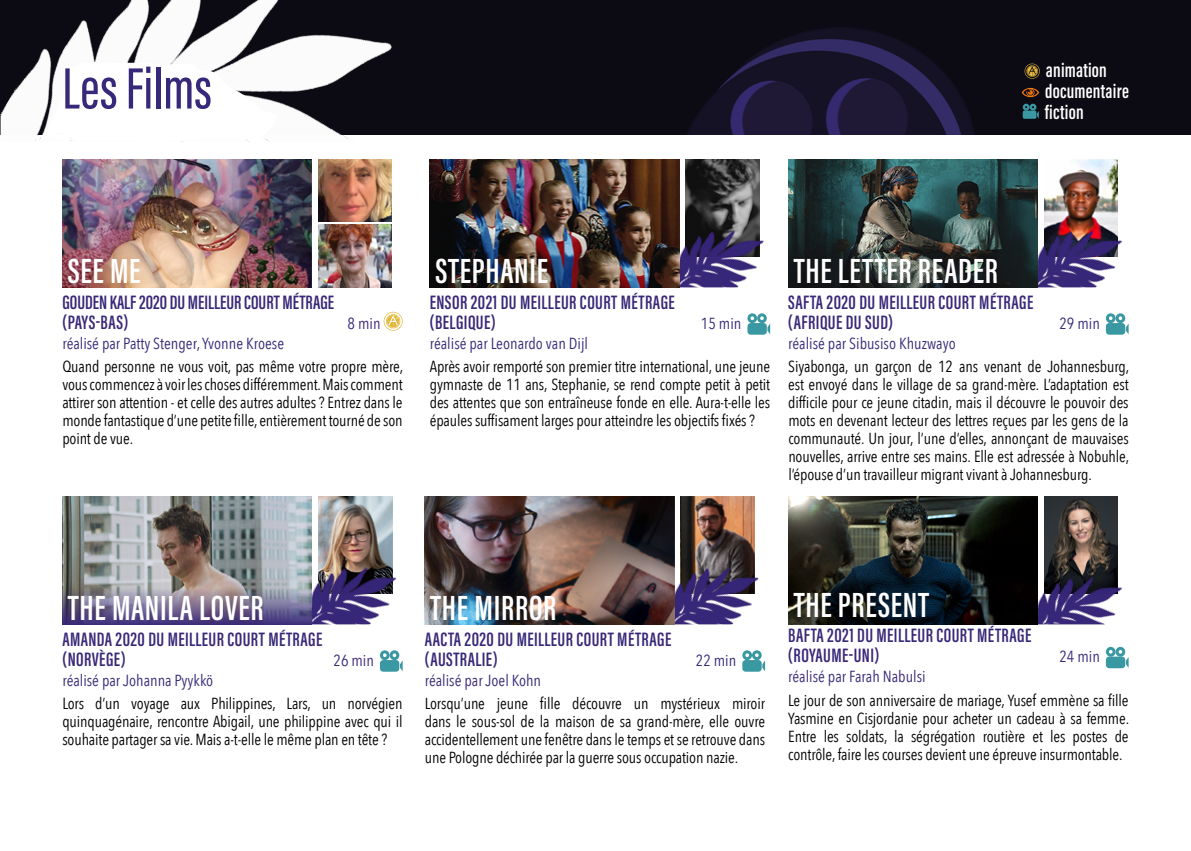
<style>
.page{position:relative;width:1191px;height:851px;background:#fff}
.page>*{position:absolute;margin:0;border:0;box-sizing:border-box;transform-origin:0 0}
.t1{font:500 60px "Acumin Pro Extra Cond";color:#382879}
.t2{font:600 36px "Acumin Pro Extra Cond";letter-spacing:.02em;color:#fff}
.t3{font:600 20.4px/20.8px "Acumin Pro Extra Cond";letter-spacing:.01em;color:#fff}
.t4{font:600 20px/20px "Acumin Pro Extra Cond";letter-spacing:.02em;color:#382878}
.t5{font:600 20px/20px "Acumin Pro Extra Cond";color:#382878}
.t6{font:16px/18px "Avenir Next Condensed";letter-spacing:-.01em;color:#000;text-align:justify}
.t7{font:16px "Avenir Next Condensed";color:#382878}
</style>
<div class="page">
<img style="left:62px;top:159px;width:250px;height:128px">
<svg style="left:384px;top:312px;width:19px;height:18px"></svg>
<img style="left:318px;top:159px;width:73px;height:63px">
<img style="left:318px;top:225px;width:73px;height:62px">
<img style="left:686px;top:159px;width:73px;height:66px">
<img style="left:679px;top:225px;width:85px;height:62px">
<img style="left:430px;top:159px;width:249px;height:128px">
<div style="left:747px;top:323px;width:20px;height:11px;background:#3998a1;border-radius:3px"></div>
<div style="left:747px;top:313px;width:10px;height:10px;border:3px solid #3998a1;border-radius:50%"></div>
<div style="left:757px;top:313px;width:10px;height:10px;border:3px solid #3998a1;border-radius:50%"></div>
<svg style="left:767px;top:324px;width:3px;height:10px"></svg>
<img style="left:1044px;top:159px;width:74px;height:66px">
<img style="left:1037px;top:225px;width:85px;height:62px">
<img style="left:788px;top:159px;width:249px;height:128px">
<div style="left:1105px;top:323px;width:20px;height:11px;background:#3998a1;border-radius:3px"></div>
<div style="left:1105px;top:313px;width:10px;height:10px;border:3px solid #3998a1;border-radius:50%"></div>
<div style="left:1115px;top:313px;width:10px;height:10px;border:3px solid #3998a1;border-radius:50%"></div>
<svg style="left:1125px;top:324px;width:3px;height:10px"></svg>
<img style="left:318px;top:496px;width:74px;height:66px">
<img style="left:312px;top:562px;width:84px;height:62px">
<img style="left:62px;top:496px;width:250px;height:128px">
<div style="left:380px;top:660px;width:19px;height:11px;background:#3998a1;border-radius:3px"></div>
<div style="left:380px;top:650px;width:9px;height:10px;border:3px solid #3998a1;border-radius:50%"></div>
<div style="left:389px;top:650px;width:10px;height:10px;border:3px solid #3998a1;border-radius:50%"></div>
<svg style="left:400px;top:660px;width:3px;height:11px"></svg>
<img style="left:680px;top:496px;width:74px;height:66px">
<img style="left:674px;top:562px;width:85px;height:62px">
<img style="left:425px;top:496px;width:249px;height:128px">
<div style="left:742px;top:660px;width:19px;height:11px;background:#3998a1;border-radius:3px"></div>
<div style="left:742px;top:650px;width:10px;height:10px;border:3px solid #3998a1;border-radius:50%"></div>
<div style="left:752px;top:650px;width:9px;height:10px;border:3px solid #3998a1;border-radius:50%"></div>
<svg style="left:762px;top:660px;width:3px;height:11px"></svg>
<img style="left:1044px;top:496px;width:74px;height:66px">
<img style="left:1037px;top:562px;width:85px;height:62px">
<img style="left:788px;top:496px;width:249px;height:128px">
<div style="left:1105px;top:656px;width:20px;height:12px;background:#3998a1;border-radius:3px"></div>
<div style="left:1105px;top:646px;width:10px;height:10px;border:3px solid #3998a1;border-radius:50%"></div>
<div style="left:1115px;top:646px;width:10px;height:10px;border:3px solid #3998a1;border-radius:50%"></div>
<svg style="left:1125px;top:658px;width:3px;height:9px"></svg>
<div style="left:0;top:0;width:1191px;height:134px;background:#0c0b14"></div>
<img style="left:687px;top:27px;width:288px;height:107px">
<img style="left:1px;top:0;width:417px;height:141px">
<div style="left:45px;top:62px;width:235px;height:80px;background:#fff"></div>
<svg style="left:1024px;top:64px;width:15px;height:15px"></svg>
<svg style="left:1021px;top:88px;width:18px;height:9px"></svg>
<div style="left:1022px;top:110px;width:14px;height:9px;background:#3998a1;border-radius:2px"></div>
<div style="left:1022px;top:104px;width:7px;height:7px;border:2px solid #3998a1;border-radius:50%"></div>
<div style="left:1029px;top:104px;width:7px;height:7px;border:2px solid #3998a1;border-radius:50%"></div>
<h1 class="t1" style="left:62px;top:52px;width:151px">Les Films</h1>
<p class="t3" style="left:1044px;top:60px;width:86px">animation documentaire fiction</p>
<h2 class="t2" style="left:68px;top:249px;width:74px">SEE ME</h2>
<p class="t5" style="left:62px;top:292px;width:273px">GOUDEN KALF 2020 DU MEILLEUR COURT MÉTRAGE (PAYS-BAS)</p>
<p class="t7" style="left:348px;top:309px;width:34px">8 min</p>
<p class="t7" style="left:62px;top:329px;width:223px">réalisé par Patty Stenger, Yvonne Kroese</p>
<p class="t6" style="left:62px;top:357px;width:342px">Quand personne ne vous voit, pas même votre propre mère, vous commencez à voir les choses différemment. Mais comment attirer son attention - et celle des autres adultes ? Entrez dans le monde fantastique d’une petite fille, entièrement tourné de son point de vue.</p>
<h2 class="t2" style="left:435px;top:249px;width:114px">STEPHANIE</h2>
<p class="t4" style="left:430px;top:292px;width:246px">ENSOR 2021 DU MEILLEUR COURT MÉTRAGE (BELGIQUE)</p>
<p class="t7" style="left:701px;top:309px;width:42px">15 min</p>
<p class="t7" style="left:430px;top:329px;width:160px">réalisé par Leonardo van Dijl</p>
<p class="t6" style="left:430px;top:357px;width:342px">Après avoir remporté son premier titre international, une jeune gymnaste de 11 ans, Stephanie, se rend compte petit à petit des attentes que son entraîneuse fonde en elle. Aura-t-elle les épaules suffisament larges pour atteindre les objectifs fixés ?</p>
<h2 class="t2" style="left:794px;top:249px;width:205px">THE LETTER READER</h2>
<p class="t4" style="left:788px;top:292px;width:247px">SAFTA 2020 DU MEILLEUR COURT MÉTRAGE (AFRIQUE DU SUD)</p>
<p class="t7" style="left:1059px;top:309px;width:42px">29 min</p>
<p class="t7" style="left:788px;top:329px;width:169px">réalisé par Sibusiso Khuzwayo</p>
<p class="t6" style="left:788px;top:357px;width:342px">Siyabonga, un garçon de 12 ans venant de Johannesburg, est envoyé dans le village de sa grand-mère. L’adaptation est difficile pour ce jeune citadin, mais il découvre le pouvoir des mots en devenant lecteur des lettres reçues par les gens de la communauté. Un jour, l’une d’elles, annonçant de mauvaises nouvelles, arrive entre ses mains. Elle est adressée à Nobuhle, l’épouse d’un travailleur migrant vivant à Johannesburg.</p>
<h2 class="t2" style="left:68px;top:586px;width:197px">THE MANILA LOVER</h2>
<p class="t4" style="left:62px;top:628px;width:261px">AMANDA 2020 DU MEILLEUR COURT MÉTRAGE (NORVÈGE)</p>
<p class="t7" style="left:333px;top:646px;width:42px">26 min</p>
<p class="t7" style="left:62px;top:666px;width:152px">réalisé par Johanna Pyykkö</p>
<p class="t6" style="left:62px;top:694px;width:342px">Lors d’un voyage aux Philippines, Lars, un norvégien quinquagénaire, rencontre Abigail, une philippine avec qui il souhaite partager sa vie. Mais a-t-elle le même plan en tête ?</p>
<h2 class="t2" style="left:430px;top:586px;width:127px">THE MIRROR</h2>
<p class="t4" style="left:425px;top:628px;width:248px">AACTA 2020 DU MEILLEUR COURT MÉTRAGE (AUSTRALIE)</p>
<p class="t7" style="left:696px;top:646px;width:42px">22 min</p>
<p class="t7" style="left:425px;top:666px;width:118px">réalisé par Joel Kohn</p>
<p class="t6" style="left:425px;top:694px;width:342px">Lorsqu’une jeune fille découvre un mystérieux miroir dans le sous-sol de la maison de sa grand-mère, elle ouvre accidentellement une fenêtre dans le temps et se retrouve dans une Pologne déchirée par la guerre sous occupation nazie.</p>
<h2 class="t2" style="left:794px;top:582px;width:137px">THE PRESENT</h2>
<p class="t4" style="left:788px;top:625px;width:244px">BAFTA 2021 DU MEILLEUR COURT MÉTRAGE (ROYAUME-UNI)</p>
<p class="t7" style="left:1059px;top:643px;width:42px">24 min</p>
<p class="t7" style="left:788px;top:662px;width:139px">réalisé par Farah Nabulsi</p>
<p class="t6" style="left:788px;top:690px;width:342px">Le jour de son anniversaire de mariage, Yusef emmène sa fille Yasmine en Cisjordanie pour acheter un cadeau à sa femme.<br>Entre les soldats, la ségrégation routière et les postes de contrôle, faire les courses devient une épreuve insurmontable.</p>
</div>
